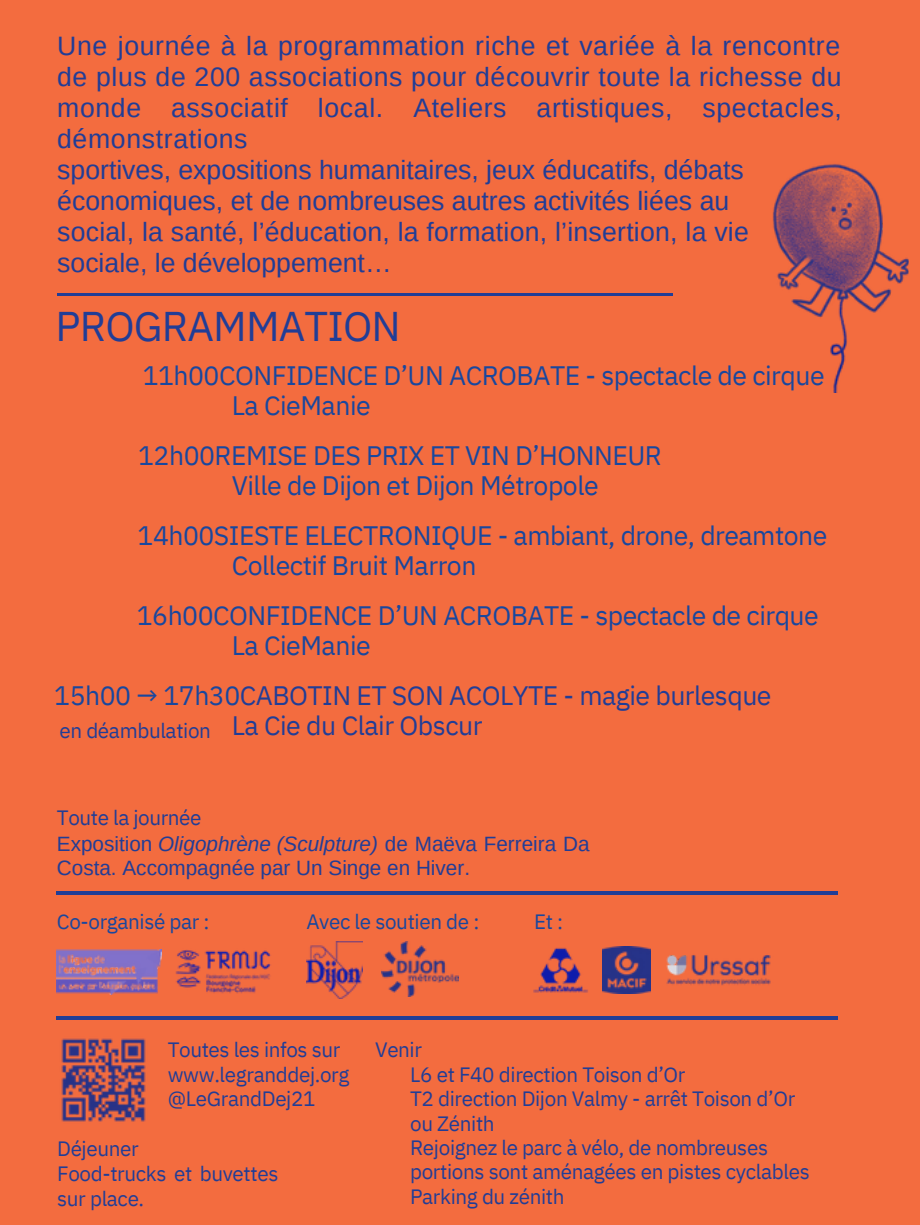
<style>
.page{position:relative;width:920px;height:1225px;background:#fff}
.page>*{position:absolute;margin:0;border:0;box-sizing:border-box;transform-origin:0 0}
.t1{font:41.5px "IBM Plex Sans";letter-spacing:-.02em;color:#213d96}
.t2{font:26.75px/31px "Arimo";color:#213d96;text-align:justify}
.t3{font:26.75px "IBM Plex Sans";letter-spacing:-.02em;color:#18479e}
.t4{font:26.75px "IBM Plex Sans";letter-spacing:-.02em;color:#213d96}
.t5{font:20.75px/24.5px "IBM Plex Sans";letter-spacing:-.02em;color:#213d96}
.t6{font:20.75px/24.5px "Arimo";color:#213d96}
.t7{font:20.75px "IBM Plex Sans";letter-spacing:-.02em;color:#18479e}
.s1{color:#18479e}
.s2{font-style:italic}
</style>
<div class="page">
<div style="left:0;top:0;width:920px;height:1224px;background:#f36c3f"></div>
<hr style="left:56px;top:1016px;width:781px;height:3px;background:#213d96">
<hr style="left:56px;top:891px;width:781px;height:3px;background:#213d96">
<hr style="left:58px;top:293px;width:615px;height:2px;background:#213d96">
<img style="left:772px;top:164px;width:137px;height:229px">
<img style="left:61px;top:1038px;width:85px;height:84px">
<img style="left:175px;top:950px;width:96px;height:44px">
<img style="left:56px;top:949px;width:105px;height:45px">
<img style="left:381px;top:942px;width:77px;height:54px">
<img style="left:306px;top:942px;width:57px;height:56px">
<img style="left:602px;top:946px;width:49px;height:47px">
<img style="left:666px;top:955px;width:105px;height:31px">
<img style="left:533px;top:947px;width:55px;height:46px">
<p class="t2" style="left:57px;top:30px;width:786px">Une journée à la programmation riche et variée à la rencontre de plus de 200 associations pour découvrir toute la richesse du monde associatif local. Ateliers artistiques, spectacles, démonstrations</p>
<p class="t2" style="left:57px;top:154px;width:688px">sportives, expositions humanitaires, jeux éducatifs, débats</p>
<p class="t2" style="left:57px;top:185px;width:673px">économiques, et de nombreuses autres activités liées au</p>
<p class="t2" style="left:57px;top:216px;width:693px">social, la santé, l’éducation, la formation, l’insertion, la vie</p>
<p class="t2" style="left:57px;top:247px;width:336px">sociale, le développement…</p>
<p class="t1" style="left:55px;top:298px;width:347px">PROGRAMMATION</p>
<p class="t3" style="left:143px;top:357px;width:683px">11h00CONFIDENCE D’UN ACROBATE - spectacle de cirque</p>
<p class="t3" style="left:232px;top:387px;width:141px">La CieManie</p>
<p class="t3" style="left:138px;top:437px;width:525px">12h00REMISE DES PRIX ET VIN D’HONNEUR</p>
<p class="t3" style="left:232px;top:467px;width:369px">Ville de Dijon et Dijon Métropole</p>
<p class="t3" style="left:138px;top:517px;width:691px">14h00SIESTE ELECTRONIQUE - ambiant, drone, dreamtone</p>
<p class="t3" style="left:232px;top:547px;width:246px">Collectif Bruit Marron</p>
<p class="t3" style="left:137px;top:597px;width:683px">16h00CONFIDENCE D’UN ACROBATE - spectacle de cirque</p>
<p class="t3" style="left:232px;top:627px;width:141px">La CieManie</p>
<p class="t4" style="left:54px;top:677px;width:719px"><span class="s1">15h00 → 17h30</span>CABOTIN ET SON ACOLYTE - magie burlesque</p>
<p class="t5" style="left:59px;top:718px;width:153px">en déambulation</p>
<p class="t4" style="left:232px;top:707px;width:253px">La Cie du Clair Obscur</p>
<p class="t5" style="left:57px;top:804px;width:146px">Toute la journée</p>
<p class="t6" style="left:57px;top:831px;width:534px">Exposition <span class="s2">Oligophrène (Sculpture)</span> de Maëva Ferreira Da<br>Costa. Accompagnée par Un Singe en Hiver.</p>
<p class="t7" style="left:57px;top:907px;width:154px">Co-organisé par :</p>
<p class="t7" style="left:306px;top:907px;width:175px">Avec le soutien de :</p>
<p class="t7" style="left:534px;top:907px;width:31px">Et:</p>
<p class="t5" style="left:168px;top:1036px;width:174px">Toutes les infos sur</p>
<p class="t5" style="left:375px;top:1036px;width:48px">Venir</p>
<p class="t5" style="left:57px;top:1136px;width:83px">Déjeuner</p>
<p class="t5" style="left:168px;top:1061px;width:183px">www.legranddej.org</p>
<p class="t5" style="left:168px;top:1086px;width:149px">@LeGrandDej21</p>
<p class="t5" style="left:57px;top:1161px;width:223px">Food-trucks et buvettes sur place.</p>
<p class="t5" style="left:410px;top:1061px;width:277px">L6 et F40 direction Toison d’Or</p>
<p class="t5" style="left:410px;top:1086px;width:387px">T2 direction Dijon Valmy - arrêt Toison d’Or ou Zénith</p>
<p class="t5" style="left:410px;top:1134px;width:401px">Rejoignez le parc à vélo, de nombreuses portions sont aménagées en pistes cyclables<br>Parking du zénith</p>
</div>
